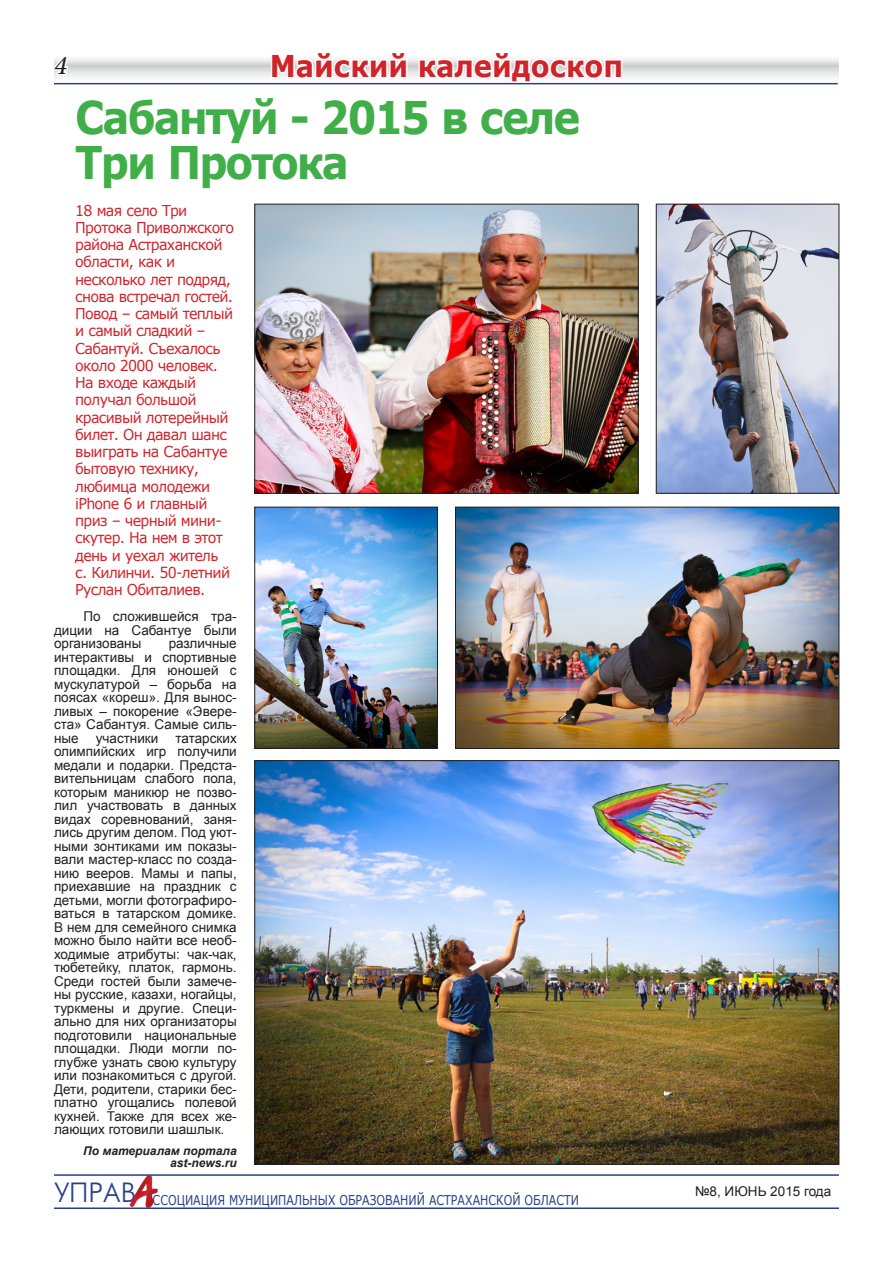
<style>
.page{position:relative;width:893px;height:1263px;background:#fff}
.page>*{position:absolute;margin:0;border:0;box-sizing:border-box;transform-origin:0 0}
.t1{font:700 45px/45px "Verdana";letter-spacing:-.05em;color:#40ae49;scale:.9 1}
.t2{font:44.7px "Tagir CTT";color:#d1232a}
.t3{font:700 30px "Verdana";color:#d1232a;scale:.91 1}
.t4{font:italic 500 27px "Minion Pro";color:#231f20}
.t5{font:15px/17.2px "Verdana";letter-spacing:-.05em;color:#d1232a;scale:.95 1}
.t6{font:13.5px/13.5px "Arial";color:#231f20;text-align:justify}
.t7{font:13.5px "Verdana";color:#253f8e;scale:.82 1}
.t8{font:italic 700 12px/12px "Arial";color:#231f20;text-align:right}
</style>
<div class="page">
<hr style="left:54px;top:1174px;width:785px;height:2px;background:#253f8e">
<svg style="left:54px;top:59px;width:785px;height:26px"></svg>
<svg style="left:54px;top:59px;width:16px;height:18px"></svg>
<hr style="left:54px;top:1207px;width:785px;height:2px;background:#253f8e">
<div style="left:121px;top:1164px;width:59px;height:62px;background:#231f20;opacity:.5"></div>
<svg style="left:269px;top:59px;width:140px;height:22px"></svg>
<svg style="left:417px;top:59px;width:207px;height:25px"></svg>
<img style="left:257px;top:509px;width:179px;height:238px">
<div style="left:255px;top:507px;width:183px;height:242px;border:1px solid #231f20"></div>
<img style="left:457px;top:509px;width:380px;height:238px">
<div style="left:455px;top:507px;width:384px;height:242px;border:1px solid #231f20"></div>
<img style="left:257px;top:762px;width:580px;height:400px">
<img style="left:658px;top:206px;width:179px;height:285px">
<div style="left:656px;top:204px;width:183px;height:289px;border:1px solid #231f20"></div>
<img style="left:257px;top:206px;width:379px;height:285px">
<div style="left:255px;top:204px;width:383px;height:289px;border:1px solid #231f20"></div>
<h3 class="t3" style="left:270px;top:47px;width:390px">Майский калейдоскоп</h3>
<h1 class="t1" style="left:75px;top:93px;width:563px">Сабантуй - 2015 в селе<br>Три Протока</h1>
<p class="t5" style="left:75px;top:201px;width:169px">18 мая село Три<br>П ротока П риволжского района Астраханской области, как и несколько лет подряд, снова встречал гостей.<br>Повод – самый теплый и самый сладкий –<br>Сабантуй. Съехалось около 2000 человек.<br>Н а входе каждый получал большой красивый лотерейный билет. Он давал шанс выиграть на Сабантуе бытовую технику, любимца молодежи iPhone 6 и главный приз – черный мини&shy;скутер. Н а нем в этот день и уехал житель с. Килинчи. 50-летний<br>Руслан Обиталиев.</p>
<p class="t6" style="left:54px;top:610px;width:184px;text-indent:29px">По сложившейся тра&shy;диции на Сабантуе были организованы</p>
<h3 class="t4" style="left:54px;top:46px;width:14px">4</h3>
<p class="t6" style="left:54px;top:637px;width:184px;text-indent:115px">различные интерактивы и спортивные площадки. Для юношей с мускулатурой – борьба на поясах «кореш». Для вынос&shy;ливых – покорение «Эвере&shy;ста» Сабантуя. Самые силь&shy;ные</p>
<p class="t6" style="left:54px;top:731px;width:184px;text-indent:121px">татарских олимпийских игр получили медали и подарки. Предста&shy;вительницам слабого пола, которым маникюр не позво&shy;лил участвовать в данных видах соревнований, заня&shy;лись другим делом. Под уют&shy;ными зонтиками им показы&shy;вали мастер-класс по созда&shy;нию вееров. Мамы и папы, приехавшие на праздник с детьми, могли фотографиро&shy;ваться в татарском домике.<br>В нем для семейного снимка можно было найти все необ&shy;ходимые атрибуты: чак-чак, тюбетейку, платок, гармонь.<br>Среди гостей были замече&shy;ны русские, казахи, ногайцы, туркмены и другие. Специ&shy;ально для них организаторы подготовили национальные площадки. Люди могли по&shy;глубже узнать свою культуру или познакомиться с другой.<br>Дети, родители, старики бес&shy;платно угощались полевой кухней. Также для всех же&shy;лающих готовили шашлык.</p>
<p class="t8" style="left:83px;top:1145px;width:155px">По материалам портала ast-news.ru</p>
<p class="t6" style="left:96px;top:731px;width:64px">участники</p>
<h2 class="t2" style="left:130px;top:1164px;width:26px">А</h2>
<p class="t7" style="left:54px;top:1191px;width:642px"><sup>УПРАВ</sup> ссоциация муниципальных образований Астраханской области</p>
<p class="t6" style="left:695px;top:1185px;width:138px">№8, июнь 2015 года</p>
</div>
